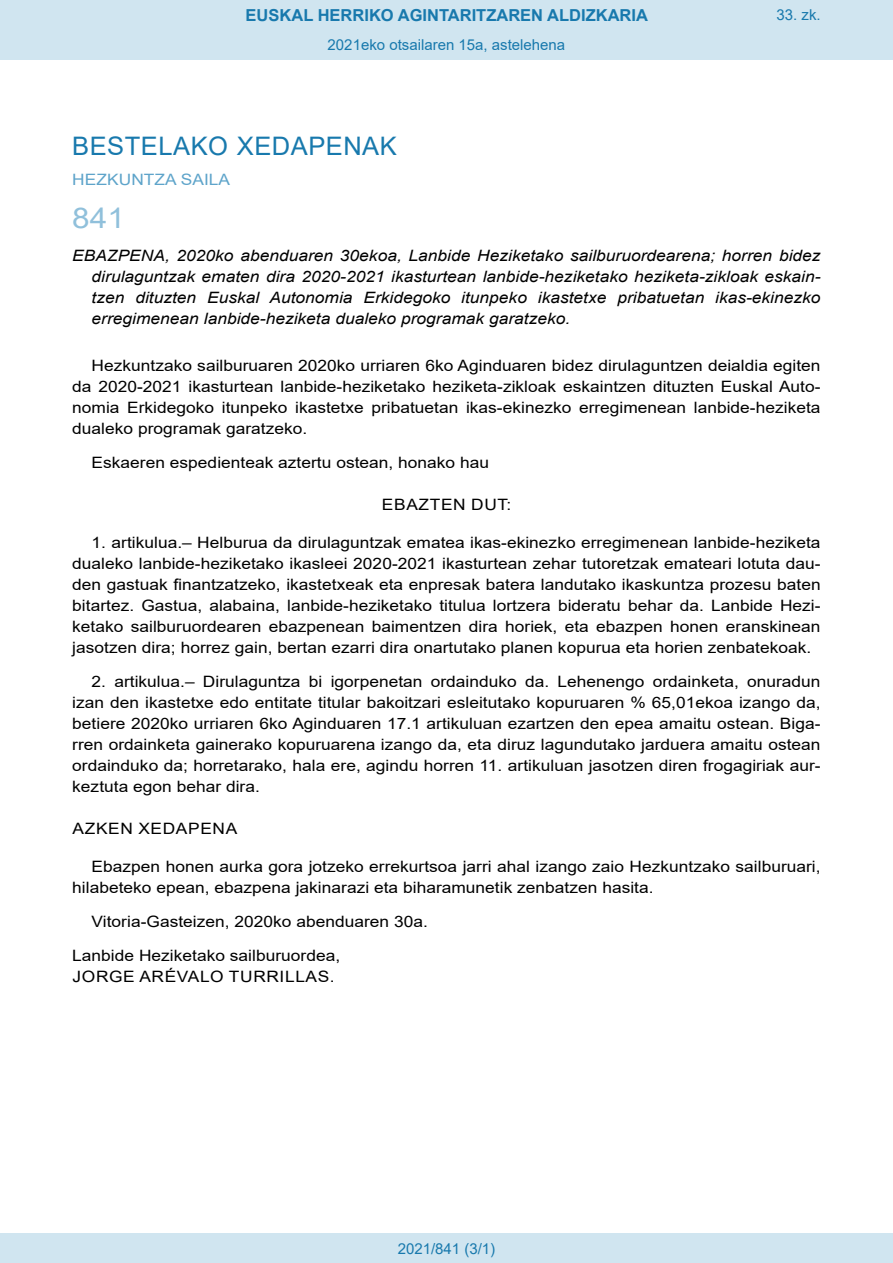
<style>
.page{position:relative;width:893px;height:1263px;background:#fff}
.page>*{position:absolute;margin:0;border:0;box-sizing:border-box;transform-origin:0 0}
.BOPVOrden{font:28.5px "Arial";color:#90c0db;scale:1.11 1}
.BOPVSeccion{font:25.5px "Arial";letter-spacing:.02em;color:#1879ad}
.t1{font:700 16.5px "Arial";color:#1879ad}
.BOPVDetalle{font:15.6px/21px "Arial";color:#000;text-align:justify;scale:1.11 1}
.BOPVTitulo{font:italic 15.6px/21px "Arial";color:#000;text-align:justify;scale:1.11 1}
.BOPVFirmaLugFec{font:15.6px "Arial";color:#000;scale:1.11 1}
.BOPVFirmaPuesto{font:15.6px "Arial";color:#000;scale:1.11 1}
.BOPVFirmaNombre{font:15.6px "Arial";letter-spacing:.035em;color:#000;scale:1.11 1}
.BOPVOrganismo{font:15.6px "Arial";letter-spacing:.005em;color:#5ea4ca;scale:1.11 1}
.BOPVDisposicion{font:15.6px "Arial";letter-spacing:.035em;color:#000;scale:1.11 1}
.BOPVClave{font:15.6px "Arial";letter-spacing:.035em;color:#000;scale:1.11 1}
.Paginacion_Centro{font:15px "Arial";color:#1879ad}
</style>
<div class="page">
<div style="left:0;top:0;width:893px;height:60px;background:#d0e5f0"></div>
<div style="left:0;top:1233px;width:893px;height:30px;background:#d0e5f0"></div>
<p class="t1" style="left:246px;top:3px;width:404px">EUSKAL HERRIKO AGINTARITZAREN ALDIZKARIA</p>
<p class="Paginacion_Centro" style="left:328px;top:35px;width:239px">2021eko otsailaren 15a, astelehena</p>
<p class="Paginacion_Centro" style="left:776px;top:5px;width:46px">33. zk.</p>
<p class="BOPVSeccion" style="left:72px;top:128px;width:326px">BESTELAKO XEDAPENAK</p>
<p class="BOPVOrganismo" style="left:72px;top:169px;width:144px">HEZKUNTZA SAILA</p>
<p class="BOPVOrden" style="left:72px;top:198px;width:49px">841</p>
<p class="BOPVTitulo" style="left:92px;top:246px;width:658px;text-indent:-19px">EBAZPENA, 2020ko abenduaren 30ekoa, Lanbide Heziketako sailburuordearena; horren bidez dirulaguntzak ematen dira 2020-2021 ikasturtean lanbide-heziketako heziketa-zikloak eskain&shy;tzen dituzten Euskal Autonomia Erkidegoko itunpeko ikastetxe pribatuetan ikas-ekinezko erregimenean lanbide-heziketa dualeko programak garatzeko.</p>
<p class="BOPVDetalle" style="left:72px;top:355px;width:676px;text-indent:19px">Hezkuntzako sailburuaren 2020ko urriaren 6ko Aginduaren bidez dirulaguntzen deialdia egiten da 2020-2021 ikasturtean lanbide-heziketako heziketa-zikloak eskaintzen dituzten Euskal Auto&shy;nomia Erkidegoko itunpeko ikastetxe pribatuetan ikas-ekinezko erregimenean lanbide-heziketa dualeko programak garatzeko.</p>
<p class="BOPVDetalle" style="left:92px;top:452px;width:360px">Eskaeren espedienteak aztertu ostean, honako hau</p>
<p class="BOPVClave" style="left:382px;top:494px;width:118px">EBAZTEN DUT:</p>
<p class="BOPVDetalle" style="left:72px;top:532px;width:676px;text-indent:19px">1. artikulua.– Helburua da dirulaguntzak ematea ikas-ekinezko erregimenean lanbide-heziketa dualeko lanbide-heziketako ikasleei 2020-2021 ikasturtean zehar tutoretzak emateari lotuta dau&shy;den gastuak finantzatzeko, ikastetxeak eta enpresak batera landutako ikaskuntza prozesu baten bitartez. Gastua, alabaina, lanbide-heziketako titulua lortzera bideratu behar da. Lanbide Hezi&shy;ketako sailburuordearen ebazpenean baimentzen dira horiek, eta ebazpen honen eranskinean jasotzen dira; horrez gain, bertan ezarri dira onartutako planen kopurua eta horien zenbatekoak.</p>
<p class="BOPVDetalle" style="left:72px;top:671px;width:676px;text-indent:19px">2. artikulua.– Dirulaguntza bi igorpenetan ordainduko da. Lehenengo ordainketa, onuradun izan den ikastetxe edo entitate titular bakoitzari esleitutako kopuruaren % 65,01ekoa izango da, betiere 2020ko urriaren 6ko Aginduaren 17.1 artikuluan ezartzen den epea amaitu ostean. Biga&shy;rren ordainketa gainerako kopuruarena izango da, eta diruz lagundutako jarduera amaitu ostean ordainduko da; horretarako, hala ere, agindu horren 11. artikuluan jasotzen diren frogagiriak aur&shy;keztuta egon behar dira.</p>
<p class="BOPVDisposicion" style="left:73px;top:818px;width:150px">AZKEN XEDAPENA</p>
<p class="BOPVDetalle" style="left:72px;top:856px;width:676px;text-indent:19px">Ebazpen honen aurka gora jotzeko errekurtsoa jarri ahal izango zaio Hezkuntzako sailburuari, hilabeteko epean, ebazpena jakinarazi eta biharamunetik zenbatzen hasita.</p>
<p class="BOPVFirmaLugFec" style="left:92px;top:911px;width:304px">Vitoria-Gasteizen, 2020ko abenduaren 30a.</p>
<p class="BOPVFirmaPuesto" style="left:72px;top:944px;width:243px">Lanbide Heziketako sailburuordea,</p>
<p class="BOPVFirmaNombre" style="left:73px;top:965px;width:237px">JORGE ARÉVALO TURRILLAS.</p>
<p class="Paginacion_Centro" style="left:398px;top:1238px;width:99px">2021/841 (3/1)</p>
</div>
